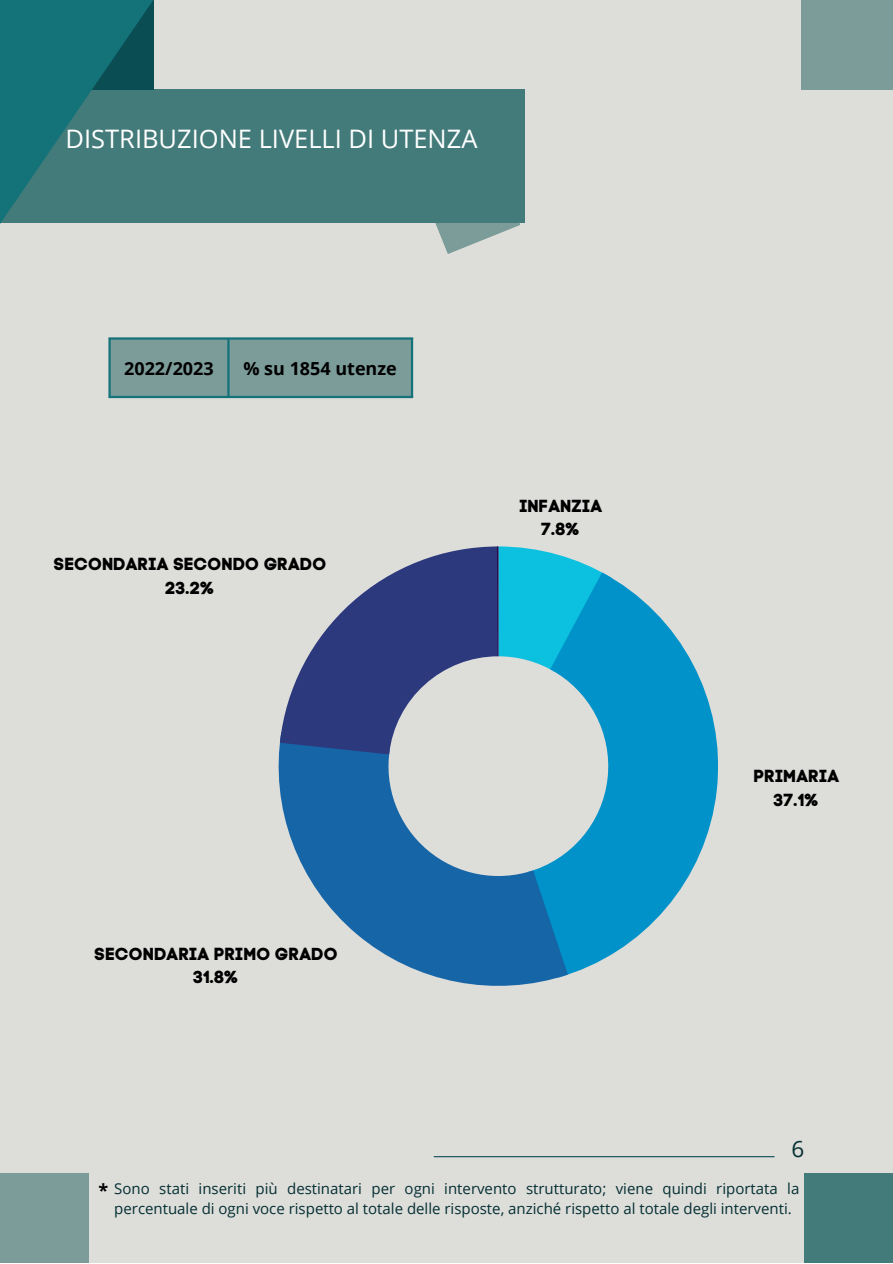
<style>
.page{position:relative;width:893px;height:1264px;background:#fff}
.page>*{position:absolute;margin:0;border:0;box-sizing:border-box;transform-origin:0 0}
.t1{font:25.5px "Open Sans";color:#fff}
.t2{font:22.5px "Open Sans";color:#042f32}
.t3{font:700 18px "Open Sans";color:#000}
.t4{font:17.4px "Code Pro Bold LC";color:#000}
.t5{font:15px/20.2px "Open Sans";color:#042f32}
</style>
<div class="page">
<div style="left:0;top:0;width:892px;height:1262px;background:#ddddda"></div>
<svg style="left:435px;top:223px;width:85px;height:31px"></svg>
<div style="left:0;top:89px;width:524px;height:134px;background:#427b7a"></div>
<div style="left:801px;top:0;width:91px;height:90px;background:#7c9c9a"></div>
<svg style="left:0;top:0;width:154px;height:224px;fill:#147279"></svg>
<div style="left:0;top:1173px;width:89px;height:89px;background:#7c9c9a"></div>
<div style="left:804px;top:1173px;width:88px;height:89px;background:#427b7a"></div>
<hr style="left:434px;top:1156px;width:340px;height:1px;background:#0a4e53">
<svg style="left:555px;top:577px;width:163px;height:398px;fill:#0092c8"></svg>
<svg style="left:278px;top:732px;width:290px;height:253px;fill:#1665a7"></svg>
<svg style="left:280px;top:546px;width:218px;height:208px;fill:#2c397d"></svg>
<svg style="left:497px;top:546px;width:114px;height:126px;background:#23b4d5"></svg>
<div style="left:111px;top:339px;width:300px;height:57px;background:#7c9c9a"></div>
<hr style="left:108px;top:339px;width:3px;height:57px;background:#147279">
<hr style="left:227px;top:339px;width:2px;height:57px;background:#147279">
<hr style="left:411px;top:339px;width:2px;height:57px;background:#147279">
<hr style="left:108px;top:337px;width:305px;height:2px;background:#147279">
<hr style="left:108px;top:396px;width:305px;height:2px;background:#147279">
<p class="t1" style="left:65px;top:121px;width:413px">DISTRIBUZIONE LIVELLI DI UTENZA</p>
<p class="t3" style="left:124px;top:355px;width:91px">2022/2023</p>
<p class="t3" style="left:243px;top:355px;width:155px">% su 1854 utenze</p>
<p class="t4" style="left:53px;top:554px;width:274px">SECONDARIA SECONDO GRADO</p>
<p class="t4" style="left:165px;top:577px;width:50px">23.2%</p>
<p class="t4" style="left:519px;top:495px;width:85px">INFANZIA</p>
<p class="t4" style="left:541px;top:519px;width:40px">7.8%</p>
<p class="t4" style="left:94px;top:943px;width:245px">SECONDARIA PRIMO GRADO</p>
<p class="t4" style="left:193px;top:966px;width:47px">31.8%</p>
<p class="t4" style="left:753px;top:765px;width:87px">PRIMARIA</p>
<p class="t4" style="left:773px;top:789px;width:47px">37.1%</p>
<p class="t2" style="left:791px;top:1132px;width:14px">6</p>
<p class="t3" style="left:99px;top:1177px;width:11px">*</p>
<p class="t5" style="left:114px;top:1177px;width:686px">Sono stati inseriti più destinatari per ogni intervento strutturato; viene quindi riportata la percentuale di ogni voce rispetto al totale delle risposte, anziché rispetto al totale degli interventi.</p>
</div>
